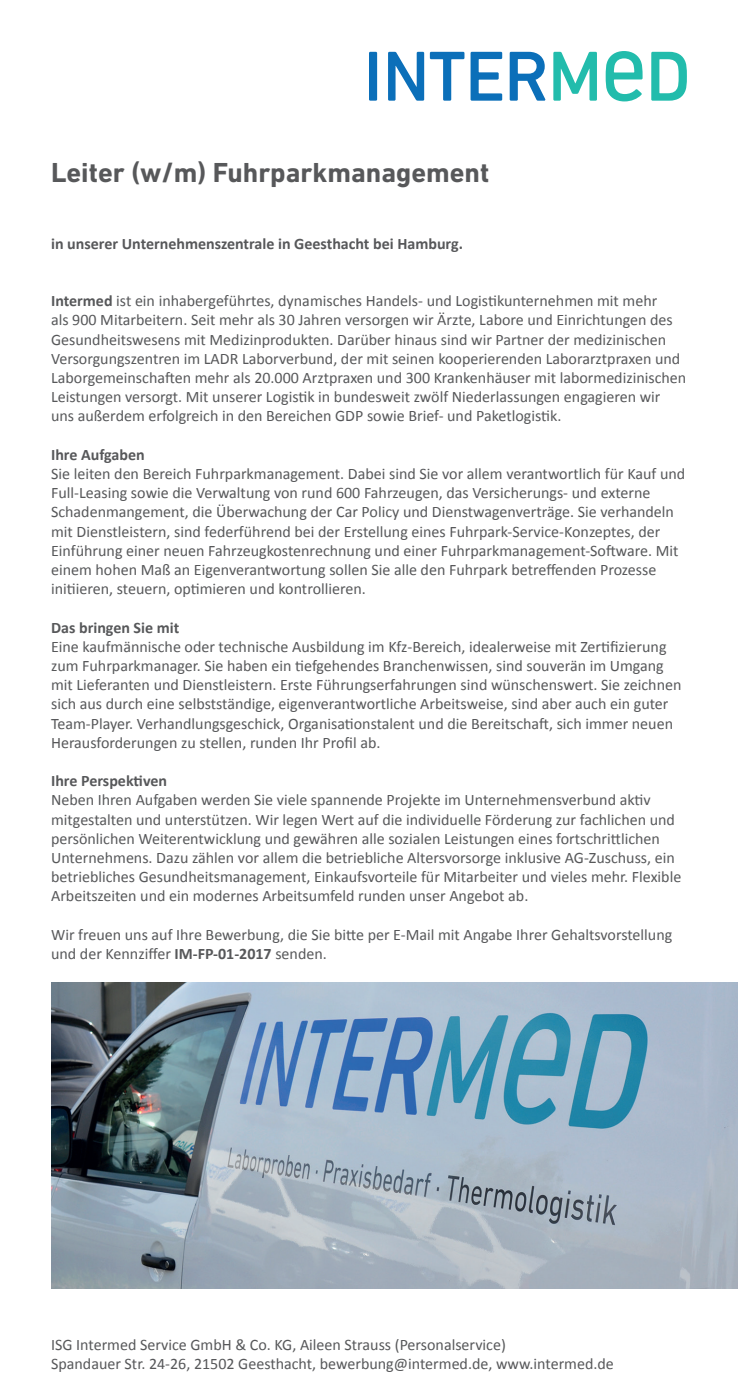
<style>
.page{position:relative;width:738px;height:1389px;background:#fff}
.page>*{position:absolute;margin:0;border:0;box-sizing:border-box;transform-origin:0 0}
.t1{font:700 28px "DIN Next LT Pro";color:#57585a}
.t2{font:16px/19.2px "Calibri";color:#57585a}
.t3{font:700 16px "Calibri";color:#57585a}
.s1{font-weight:700}
</style>
<div class="page">
<svg style="left:369px;top:52px;width:176px;height:49px"></svg>
<svg style="left:553px;top:51px;width:133px;height:50px"></svg>
<img style="left:51px;top:982px;width:686px;height:306px">
<h1 class="t1" style="left:51px;top:156px;width:439px">Leiter (w/m) Fuhrparkmanagement</h1>
<p class="t3" style="left:51px;top:233px;width:413px">in unserer Unternehmenszentrale in Geesthacht bei Hamburg.</p>
<p class="t2" style="left:51px;top:291px;width:636px"><span class="s1">Intermed</span> ist ein inhabergeführtes, dynamisches Handels- und Logistikunternehmen mit mehr<br>als 900 Mitarbeitern. Seit mehr als 30 Jahren versorgen wir Ärzte, Labore und Einrichtungen des Gesundheitswesens mit Medizinprodukten. Darüber hinaus sind wir Partner der medizinischen Versorgungszentren im LADR Laborverbund, der mit seinen kooperierenden Laborarztpraxen und Laborgemeinschaften mehr als 20.000 Arztpraxen und 300 Krankenhäuser mit labormedizinischen Leistungen versorgt. Mit unserer Logistik in bundesweit zwölf Niederlassungen engagieren wir uns außerdem erfolgreich in den Bereichen GDP sowie Brief- und Paketlogistik.</p>
<p class="t3" style="left:51px;top:444px;width:95px">Ihre Aufgaben</p>
<p class="t2" style="left:51px;top:464px;width:635px">Sie leiten den Bereich Fuhrparkmanagement. Dabei sind Sie vor allem verantwortlich für Kauf und Full-Leasing sowie die Verwaltung von rund 600 Fahrzeugen, das Versicherungs- und externe Schadenmangement, die Überwachung der Car Policy und Dienstwagenverträge. Sie verhandeln mit Dienstleistern, sind federführend bei der Erstellung eines Fuhrpark-Service-Konzeptes, der Einführung einer neuen Fahrzeugkostenrechnung und einer Fuhrparkmanagement-Software. Mit einem hohen Maß an Eigenverantwortung sollen Sie alle den Fuhrpark betreffenden Prozesse initiieren, steuern, optimieren und kontrollieren.</p>
<p class="t3" style="left:51px;top:617px;width:130px">Das bringen Sie mit</p>
<p class="t2" style="left:51px;top:637px;width:631px">Eine kaufmännische oder technische Ausbildung im Kfz-Bereich, idealerweise mit Zertifizierung zum Fuhrparkmanager. Sie haben ein tiefgehendes Branchenwissen, sind souverän im Umgang mit Lieferanten und Dienstleistern. Erste Führungserfahrungen sind wünschenswert. Sie zeichnen sich aus durch eine selbstständige, eigenverantwortliche Arbeitsweise, sind aber auch ein guter Team-Player. Verhandlungsgeschick, Organisationstalent und die Bereitschaft, sich immer neuen Herausforderungen zu stellen, runden Ihr Profil ab.</p>
<p class="t3" style="left:51px;top:771px;width:117px">Ihre Perspektiven</p>
<p class="t2" style="left:51px;top:791px;width:631px">Neben Ihren Aufgaben werden Sie viele spannende Projekte im Unternehmensverbund aktiv mitgestalten und unterstützen. Wir legen Wert auf die individuelle Förderung zur fachlichen und persönlichen Weiterentwicklung und gewähren alle sozialen Leistungen eines fortschrittlichen Unternehmens. Dazu zählen vor allem die betriebliche Altersvorsorge inklusive AG-Zuschuss, ein betriebliches Gesundheitsmanagement, Einkaufsvorteile für Mitarbeiter und vieles mehr. Flexible Arbeitszeiten und ein modernes Arbeitsumfeld runden unser Angebot ab.</p>
<p class="t2" style="left:51px;top:925px;width:622px">Wir freuen uns auf Ihre Bewerbung, die Sie bitte per E-Mail mit Angabe Ihrer Gehaltsvorstellung und der Kennziffer <span class="s1">IM-FP-01-2017</span> senden.</p>
<p class="t2" style="left:51px;top:1335px;width:564px">ISG Intermed Service GmbH &amp; Co. KG, Aileen Strauss (Personalservice)<br>Spandauer Str. 24-26, 21502 Geesthacht, bewerbung@intermed.de, www.intermed.de</p>
</div>
